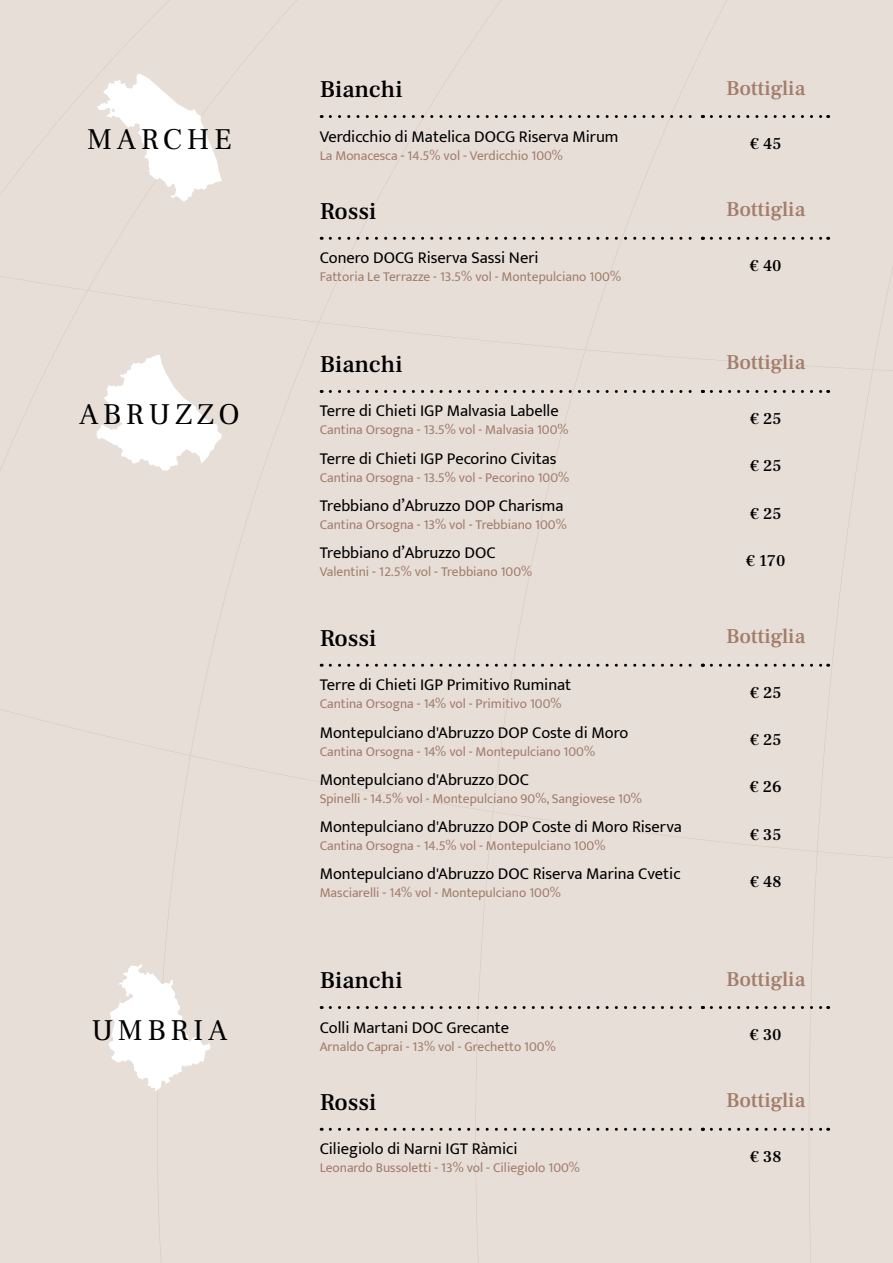
<style>
.page{position:relative;width:893px;height:1263px;background:#e7ded8}
.page>*{position:absolute;margin:0;border:0;box-sizing:border-box;transform-origin:0 0}
.t1{font:30px "Frank Ruhl Libre";letter-spacing:.15em;color:#000}
.t2{font:500 24px "Frank Ruhl Libre";color:#000}
.t3{font:500 21px "Frank Ruhl Libre";color:#a27d6a}
.t4{font:16.5px "Mukta";color:#000}
.t5{font:500 16.5px "Frank Ruhl Libre";color:#000}
.t6{font:13.5px "Mukta";color:#a27d6a}
</style>
<div class="page">
<svg style="left:330px;top:115px;width:373px;height:3px"></svg>
<svg style="left:711px;top:115px;width:118px;height:3px"></svg>
<svg style="left:330px;top:237px;width:373px;height:3px"></svg>
<svg style="left:711px;top:237px;width:118px;height:3px"></svg>
<svg style="left:97px;top:74px;width:125px;height:127px"></svg>
<svg style="left:97px;top:355px;width:125px;height:116px"></svg>
<svg style="left:330px;top:390px;width:373px;height:3px"></svg>
<svg style="left:711px;top:390px;width:118px;height:3px"></svg>
<svg style="left:330px;top:664px;width:373px;height:3px"></svg>
<svg style="left:711px;top:664px;width:118px;height:3px"></svg>
<svg style="left:330px;top:1006px;width:373px;height:3px"></svg>
<svg style="left:711px;top:1006px;width:118px;height:3px"></svg>
<svg style="left:330px;top:1128px;width:373px;height:3px"></svg>
<svg style="left:711px;top:1128px;width:118px;height:3px"></svg>
<svg style="left:108px;top:964px;width:102px;height:127px"></svg>
<h1 class="t1" style="left:87px;top:120px;width:146px">MARCHE</h1>
<h1 class="t1" style="left:79px;top:395px;width:162px">ABRUZZO</h1>
<h1 class="t1" style="left:91px;top:1011px;width:138px">UMBRIA</h1>
<h2 class="t2" style="left:320px;top:74px;width:84px">Bianchi</h2>
<h3 class="t3" style="left:726px;top:74px;width:81px">Bottiglia</h3>
<p class="t4" style="left:320px;top:126px;width:300px">Verdicchio di Matelica DOCG Riserva Mirum</p>
<p class="t6" style="left:320px;top:147px;width:245px">La Monacesca - 14.5% vol - Verdicchio 100%</p>
<p class="t5" style="left:750px;top:133px;width:33px">€ 45</p>
<h2 class="t2" style="left:320px;top:196px;width:58px">Rossi</h2>
<h3 class="t3" style="left:726px;top:196px;width:81px">Bottiglia</h3>
<p class="t4" style="left:320px;top:248px;width:220px">Conero DOCG Riserva Sassi Neri</p>
<p class="t6" style="left:320px;top:269px;width:303px">Fattoria Le Terrazze - 13.5% vol - Montepulciano 100%</p>
<p class="t5" style="left:750px;top:255px;width:33px">€ 40</p>
<h2 class="t2" style="left:320px;top:349px;width:84px">Bianchi</h2>
<h3 class="t3" style="left:726px;top:349px;width:81px">Bottiglia</h3>
<p class="t4" style="left:320px;top:401px;width:241px">Terre di Chieti IGP Malvasia Labelle</p>
<p class="t6" style="left:320px;top:422px;width:250px">Cantina Orsogna - 13.5% vol - Malvasia 100%</p>
<p class="t5" style="left:750px;top:408px;width:33px">€ 25</p>
<p class="t4" style="left:320px;top:448px;width:238px">Terre di Chieti IGP Pecorino Civitas</p>
<p class="t6" style="left:320px;top:469px;width:251px">Cantina Orsogna - 13.5% vol - Pecorino 100%</p>
<p class="t4" style="left:320px;top:496px;width:245px">Trebbiano d’Abruzzo DOP Charisma</p>
<p class="t6" style="left:320px;top:516px;width:249px">Cantina Orsogna - 13% vol - Trebbiano 100%</p>
<p class="t4" style="left:320px;top:543px;width:177px">Trebbiano d’Abruzzo DOC</p>
<p class="t6" style="left:320px;top:564px;width:214px">Valentini - 12.5% vol - Trebbiano 100%</p>
<p class="t5" style="left:750px;top:455px;width:33px">€ 25</p>
<p class="t5" style="left:750px;top:503px;width:33px">€ 25</p>
<p class="t5" style="left:746px;top:550px;width:41px">€ 170</p>
<h2 class="t2" style="left:320px;top:623px;width:58px">Rossi</h2>
<h3 class="t3" style="left:726px;top:623px;width:81px">Bottiglia</h3>
<p class="t4" style="left:320px;top:675px;width:253px">Terre di Chieti IGP Primitivo Ruminat</p>
<p class="t6" style="left:320px;top:696px;width:243px">Cantina Orsogna - 14% vol - Primitivo 100%</p>
<p class="t5" style="left:750px;top:682px;width:33px">€ 25</p>
<p class="t4" style="left:320px;top:722px;width:310px">Montepulciano d'Abruzzo DOP Coste di Moro</p>
<p class="t6" style="left:320px;top:743px;width:277px">Cantina Orsogna - 14% vol - Montepulciano 100%</p>
<p class="t4" style="left:320px;top:769px;width:211px">Montepulciano d'Abruzzo DOC</p>
<p class="t6" style="left:320px;top:790px;width:324px">Spinelli - 14.5% vol - Montepulciano 90%, Sangiovese 10%</p>
<p class="t4" style="left:320px;top:817px;width:364px">Montepulciano d'Abruzzo DOP Coste di Moro Riserva</p>
<p class="t6" style="left:320px;top:837px;width:287px">Cantina Orsogna - 14.5% vol - Montepulciano 100%</p>
<p class="t4" style="left:320px;top:864px;width:362px">Montepulciano d'Abruzzo DOC Riserva Marina Cvetic</p>
<p class="t6" style="left:320px;top:885px;width:243px">Masciarelli - 14% vol - Montepulciano 100%</p>
<p class="t5" style="left:750px;top:729px;width:33px">€ 25</p>
<p class="t5" style="left:750px;top:776px;width:34px">€ 26</p>
<p class="t5" style="left:750px;top:824px;width:33px">€ 35</p>
<p class="t5" style="left:750px;top:871px;width:33px">€ 48</p>
<h2 class="t2" style="left:320px;top:965px;width:84px">Bianchi</h2>
<h3 class="t3" style="left:726px;top:965px;width:81px">Bottiglia</h3>
<p class="t4" style="left:320px;top:1017px;width:191px">Colli Martani DOC Grecante</p>
<p class="t6" style="left:320px;top:1038px;width:238px">Arnaldo Caprai - 13% vol - Grechetto 100%</p>
<p class="t5" style="left:750px;top:1024px;width:33px">€ 30</p>
<h2 class="t2" style="left:320px;top:1087px;width:58px">Rossi</h2>
<h3 class="t3" style="left:726px;top:1087px;width:81px">Bottiglia</h3>
<p class="t4" style="left:320px;top:1139px;width:199px">Ciliegiolo di Narni IGT Ràmici</p>
<p class="t6" style="left:320px;top:1160px;width:262px">Leonardo Bussoletti - 13% vol - Ciliegiolo 100%</p>
<p class="t5" style="left:750px;top:1146px;width:33px">€ 38</p>
</div>
